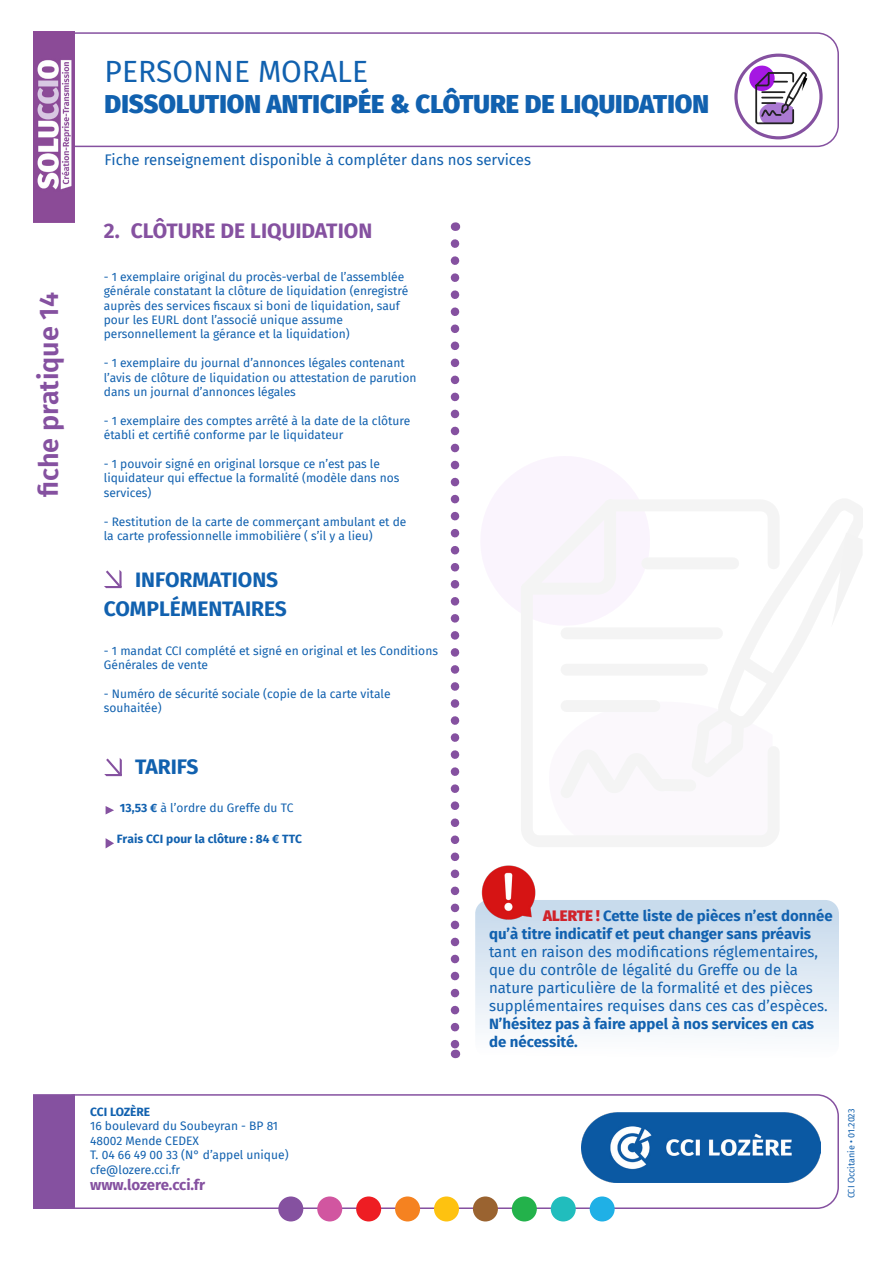
<style>
.page{position:relative;width:893px;height:1263px;background:#fff}
.page>*{position:absolute;margin:0;border:0;box-sizing:border-box;transform-origin:0 0}
.t1{font:30px "Fira Sans";color:#1161af}
.t2{font:600 27px "Fira Sans";color:#8551a0}
.t3{font:900 25.5px "Fira Sans";color:#1161af}
.t4{font:700 21px "Fira Sans";color:#1161af}
.t5{font:700 21px "Fira Sans";color:#8551a0}
.t6{font:15px/18px "Fira Sans";color:#1161af}
.t7{font:700 15px "Fira Sans";color:#1161af}
.t8{font:700 15px "Fira Sans";letter-spacing:-.005em;color:#8551a0}
.t9{font:12px/14.4px "Fira Sans";color:#1161af}
.t10{font:700 12px "Fira Sans";color:#1161af}
.t11{font:9px "Fira Sans";color:#1161af}
.s1{font-weight:700}
.s2{font-weight:900;color:#d1232a}
</style>
<div class="page">
<div style="left:525px;top:839px;width:250px;height:8px;background:#f4f4f4"></div>
<svg style="left:481px;top:456px;width:382px;height:383px"></svg>
<div style="left:54px;top:32px;width:785px;height:115px;border:2px solid #8551a0;border-radius:21px"></div>
<div style="left:54px;top:1094px;width:785px;height:115px;border:2px solid #8551a0;border-radius:21px"></div>
<img style="left:33px;top:31px;width:42px;height:191px">
<div style="left:33px;top:1094px;width:42px;height:115px;background:#8551a0"></div>
<div style="left:278px;top:1196px;width:25px;height:25px;background:#8551a0;border-radius:50%"></div>
<div style="left:395px;top:1196px;width:25px;height:25px;background:#f58220;border-radius:50%"></div>
<div style="left:512px;top:1196px;width:25px;height:25px;background:#23b24b;border-radius:50%"></div>
<div style="left:317px;top:1196px;width:25px;height:25px;background:#d156a0;border-radius:50%"></div>
<div style="left:434px;top:1196px;width:25px;height:25px;background:#fec210;border-radius:50%"></div>
<div style="left:551px;top:1196px;width:25px;height:25px;background:#21bdbd;border-radius:50%"></div>
<div style="left:356px;top:1196px;width:25px;height:25px;background:#ee1d23;border-radius:50%"></div>
<div style="left:473px;top:1196px;width:25px;height:25px;background:#9a6330;border-radius:50%"></div>
<div style="left:590px;top:1196px;width:25px;height:25px;background:#1fb0e6;border-radius:50%"></div>
<svg style="left:451px;top:244px;width:8px;height:814px"></svg>
<div style="left:734px;top:54px;width:89px;height:85px;border:3px solid #8551a0;border-radius:50%"></div>
<svg style="left:748px;top:64px;width:59px;height:61px"></svg>
<img style="left:581px;top:1112px;width:240px;height:70px">
<svg style="left:104px;top:758px;width:18px;height:19px"></svg>
<svg style="left:106px;top:806px;width:8px;height:8px"></svg>
<svg style="left:106px;top:838px;width:8px;height:10px"></svg>
<div style="left:475px;top:900px;width:364px;height:158px;background:linear-gradient(to bottom,#c4d8eb,#fefefe);border-radius:14px"></div>
<img style="left:475px;top:865px;width:78px;height:61px">
<svg style="left:104px;top:570px;width:18px;height:19px"></svg>
<p class="t2" style="left:27px;top:497px;width:207px;rotate:-90deg">fiche pratique 14</p>
<p class="t1" style="left:105px;top:49px;width:265px">PERSONNE MORALE</p>
<p class="t3" style="left:105px;top:81px;width:606px">DISSOLUTION ANTICIPÉE &amp; CLÔTURE DE LIQUIDATION</p>
<p class="t6" style="left:105px;top:150px;width:428px">Fiche renseignement disponible à compléter dans nos services</p>
<p class="t5" style="left:104px;top:213px;width:270px">2. CLÔTURE DE LIQUIDATION</p>
<p class="t9" style="left:104px;top:269px;width:302px">- 1 exemplaire original du procès-verbal de l’assemblée</p>
<p class="t9" style="left:104px;top:283px;width:306px">générale constatant la clôture de liquidation (enregistré</p>
<p class="t9" style="left:104px;top:298px;width:298px">auprès des services fiscaux si boni de liquidation, sauf</p>
<p class="t9" style="left:104px;top:312px;width:241px">pour les EURL dont l’associé unique assume</p>
<p class="t9" style="left:104px;top:327px;width:247px">personnellement la gérance et la liquidation)</p>
<p class="t9" style="left:104px;top:355px;width:302px">- 1 exemplaire du journal d’annonces légales contenant</p>
<p class="t9" style="left:104px;top:370px;width:314px">l’avis de clôture de liquidation ou attestation de parution</p>
<p class="t9" style="left:104px;top:384px;width:194px">dans un journal d’annonces légales</p>
<p class="t9" style="left:104px;top:413px;width:308px">- 1 exemplaire des comptes arrêté à la date de la clôture</p>
<p class="t9" style="left:104px;top:427px;width:241px">établi et certifié conforme par le liquidateur</p>
<p class="t9" style="left:104px;top:456px;width:278px">- 1 pouvoir signé en original lorsque ce n’est pas le</p>
<p class="t9" style="left:104px;top:471px;width:297px">liquidateur qui effectue la formalité (modèle dans nos</p>
<p class="t9" style="left:104px;top:485px;width:49px">services)</p>
<p class="t9" style="left:104px;top:514px;width:304px">- Restitution de la carte de commerçant ambulant et de</p>
<p class="t9" style="left:104px;top:528px;width:270px">la carte professionnelle immobilière ( s’il y a lieu)</p>
<p class="t4" style="left:135px;top:562px;width:145px">INFORMATIONS</p>
<p class="t4" style="left:104px;top:591px;width:185px">COMPLÉMENTAIRES</p>
<p class="t9" style="left:104px;top:643px;width:335px">- 1 mandat CCI complété et signé en original et les Conditions<br>Générales de vente</p>
<p class="t9" style="left:104px;top:686px;width:288px">- Numéro de sécurité sociale (copie de la carte vitale</p>
<p class="t9" style="left:104px;top:701px;width:59px">souhaitée)</p>
<p class="t4" style="left:135px;top:749px;width:65px">TARIFS</p>
<p class="t9" style="left:120px;top:800px;width:175px"><span class="s1">13,53 €</span> à l’ordre du Greffe du TC</p>
<p class="t10" style="left:117px;top:829px;width:187px">Frais CCI pour la clôture : 84 € TTC</p>
<p class="t10" style="left:90px;top:1102px;width:62px">CCI LOZÈRE</p>
<p class="t9" style="left:90px;top:1119px;width:189px">16 boulevard du Soubeyran - BP 81</p>
<p class="t9" style="left:90px;top:1133px;width:110px">48002 Mende CEDEX</p>
<p class="t9" style="left:90px;top:1147px;width:200px">T. 04 66 49 00 33 (N° d’appel unique)</p>
<p class="t9" style="left:90px;top:1162px;width:91px">cfe@lozere.cci.fr</p>
<p class="t8" style="left:90px;top:1172px;width:117px">www.lozere.cci.fr</p>
<p class="t6" style="left:489px;top:906px;width:345px;text-indent:54px"><span class="s2">ALERTE !</span> <span class="s1">Cette liste de pièces n’est donnée qu’à titre indicatif et peut changer sans préavis </span>tant en raison des modifications réglementaires, que du contrôle de légalité du Greffe ou de la nature particulière de la formalité et des pièces supplémentaires requises dans ces cas d’espèces.</p>
<p class="t7" style="left:489px;top:1011px;width:327px">N’hésitez pas à faire appel à nos services en cas</p>
<p class="t7" style="left:489px;top:1029px;width:90px">de nécessité.</p>
<p class="t11" style="left:845px;top:1198px;width:91px;rotate:-90deg">CCI Occitanie • 01.2023</p>
</div>
